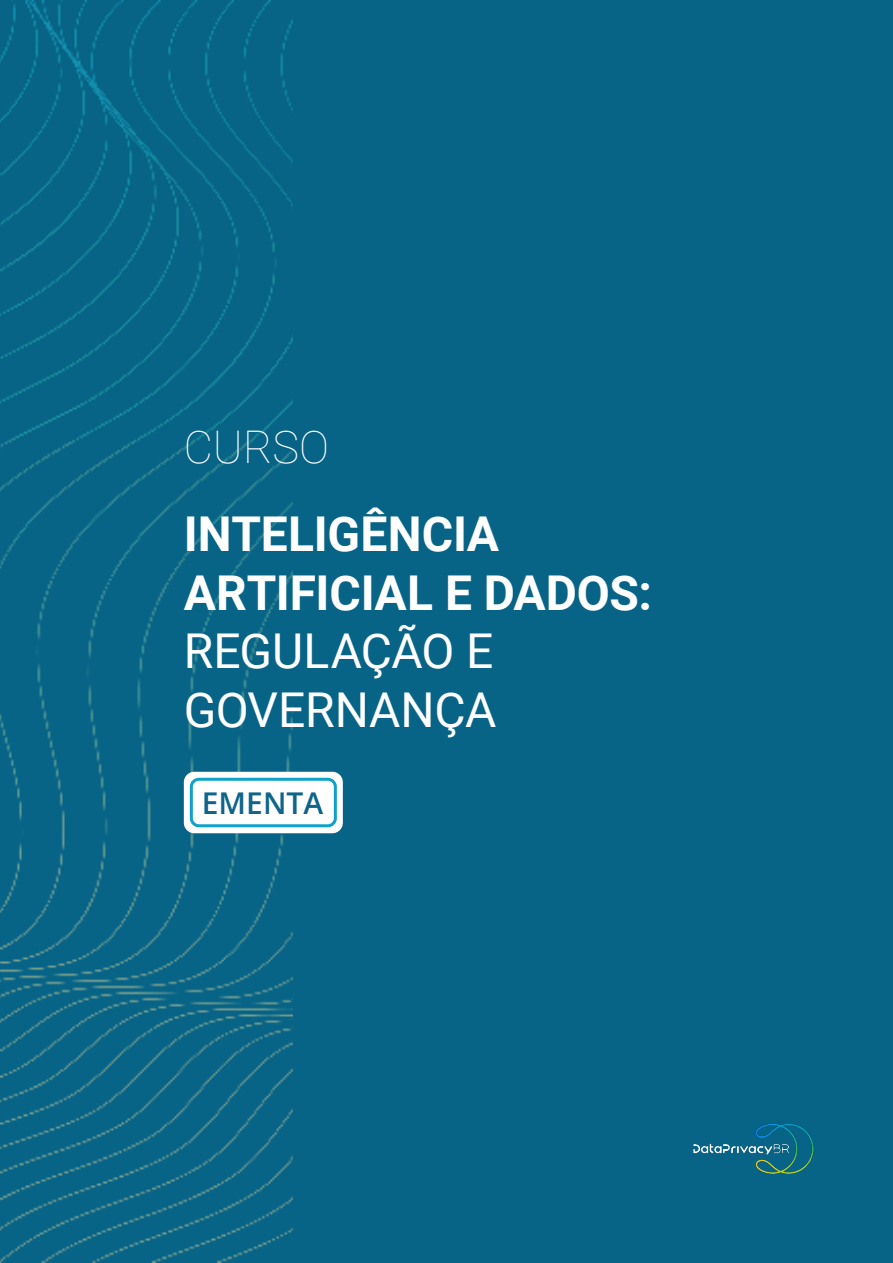
<style>
.page{position:relative;width:893px;height:1263px;background:#086487}
.page>*{position:absolute;margin:0;border:0;box-sizing:border-box;transform-origin:0 0}
.t1{font:700 48px/58.5px "Roboto";letter-spacing:-.005em;color:#fff}
.t2{font:48px/58.5px "Roboto";letter-spacing:-.005em;color:#fff}
.t3{font:100 45px "Roboto";color:#fff}
.t4{font:600 30px "Open Sans";color:#0e6489}
</style>
<div class="page">
<img style="left:0;top:0;width:293px;height:1263px">
<img style="left:693px;top:1124px;width:121px;height:50px">
<div style="left:184px;top:772px;width:159px;height:61px;background:#fff;border-radius:10px"></div>
<div style="left:190px;top:778px;width:147px;height:49px;border:3px solid #0ea1ca;border-radius:8px"></div>
<p class="t3" style="left:184px;top:415px;width:147px">CURSO</p>
<p class="t1" style="left:184px;top:503px;width:470px">INTELIGÊNCIA<br>ARTIFICIAL E DADOS:</p>
<p class="t2" style="left:184px;top:620px;width:314px">REGULAÇÃO E<br>GOVERNANÇA</p>
<p class="t4" style="left:202px;top:783px;width:123px">EMENTA</p>
</div>
